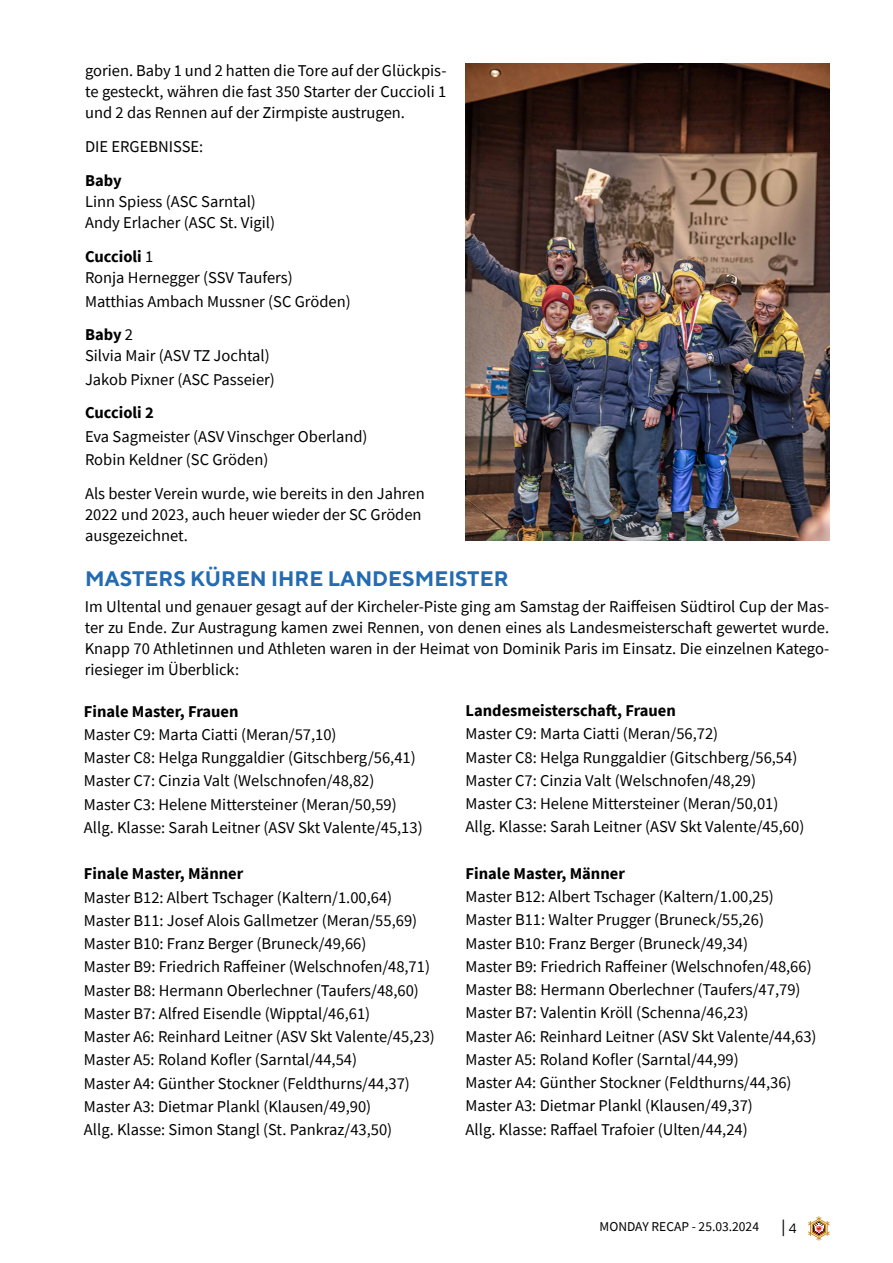
<style>
.page{position:relative;width:893px;height:1263px;background:#fff}
.page>*{position:absolute;margin:0;border:0;box-sizing:border-box;transform-origin:0 0}
.t1{font:700 21px "TT Norms";color:#236bb2}
.t2{font:16.5px/23.2px "Source Sans Pro";color:#000}
.t3{font:700 16.5px "Source Sans Pro";color:#000}
.t4{font:16.5px "Myriad Pro";color:#000}
.t5{font:13.5px "Source Sans Pro";color:#000}
.s1{font-weight:700}
</style>
<div class="page">
<svg style="left:808px;top:1216px;width:21px;height:25px"></svg>
<img style="left:466px;top:64px;width:363px;height:476px">
<p class="t2" style="left:85px;top:60px;width:363px;line-height:21px;text-align:justify">gorien. Baby 1 und 2 hatten die Tore auf der Glückpis&shy;te gesteckt, währen die fast 350 Starter der Cuccioli 1 und 2 das Rennen auf der Zirmpiste austrugen.</p>
<p class="t2" style="left:85px;top:135px;width:120px">DIE ERGEBNISSE:</p>
<p class="t3" style="left:85px;top:169px;width:38px">Baby</p>
<p class="t2" style="left:85px;top:190px;width:191px;line-height:21.8px">Linn Spiess (ASC Sarntal)<br>Andy Erlacher (ASC St. Vigil)</p>
<p class="t2" style="left:85px;top:246px;width:209px;line-height:21px"><span class="s1">Cuccioli</span> 1<br>Ronja Hernegger (SSV Taufers)</p>
<p class="t2" style="left:85px;top:284px;width:267px;line-height:33.8px">Matthias Ambach Mussner (SC Gröden)<br><span class="s1">Baby</span> 2</p>
<p class="t2" style="left:85px;top:344px;width:191px">Silvia Mair (ASV TZ Jochtal)<br>Jakob Pixner (ASC Passeier)</p>
<p class="t3" style="left:85px;top:402px;width:70px">Cuccioli 2</p>
<p class="t2" style="left:85px;top:424px;width:284px">Eva Sagmeister (ASV Vinschger Oberland)<br>Robin Keldner (SC Gröden)</p>
<p class="t2" style="left:85px;top:482px;width:341px;line-height:21px">Als bester Verein wurde, wie bereits in den Jahren<br>2022 und 2023, auch heuer wieder der SC Gröden ausgezeichnet.</p>
<p class="t1" style="left:85px;top:566px;width:425px">MASTERS KÜREN IHRE LANDESMEISTER</p>
<p class="t2" style="left:85px;top:595px;width:746px;line-height:21px;text-align:justify">Im Ultental und genauer gesagt auf der Kircheler-Piste ging am Samstag der Raiffeisen Südtirol Cup der Mas&shy;ter zu Ende. Zur Austragung kamen zwei Rennen, von denen eines als Landesmeisterschaft gewertet wurde.<br>Knapp 70 Athletinnen und Athleten waren in der Heimat von Dominik Paris im Einsatz. Die einzelnen Katego&shy;riesieger im Überblick:</p>
<p class="t3" style="left:84px;top:700px;width:156px">Finale Master, Frauen</p>
<p class="t2" style="left:84px;top:723px;width:340px">Master C9: Marta Ciatti (Meran/57,10)<br>Master C8: Helga Runggaldier (Gitschberg/56,41)<br>Master C7: Cinzia Valt (Welschnofen/48,82)<br>Master C3: Helene Mittersteiner (Meran/50,59)<br>Allg. Klasse: Sarah Leitner (ASV Skt Valente/45,13)</p>
<p class="t3" style="left:84px;top:863px;width:161px">Finale Master, Männer</p>
<p class="t2" style="left:84px;top:885px;width:352px">Master B12: Albert Tschager (Kaltern/1.00,64)<br>Master B11: Josef Alois Gallmetzer (Meran/55,69)<br>Master B10: Franz Berger (Bruneck/49,66)<br>Master B9: Friedrich Raffeiner (Welschnofen/48,71)<br>Master B8: Hermann Oberlechner (Taufers/48,60)<br>Master B7: Alfred Eisendle (Wipptal/46,61)<br>Master A6: Reinhard Leitner (ASV Skt Valente/45,23)<br>Master A5: Roland Kofler (Sarntal/44,54)<br>Master A4: Günther Stockner (Feldthurns/44,37)<br>Master A3: Dietmar Plankl (Klausen/49,90)<br>Allg. Klasse: Simon Stangl (St. Pankraz/43,50)</p>
<p class="t3" style="left:466px;top:699px;width:212px">Landesmeisterschaft, Frauen</p>
<p class="t2" style="left:466px;top:722px;width:340px">Master C9: Marta Ciatti (Meran/56,72)<br>Master C8: Helga Runggaldier (Gitschberg/56,54)<br>Master C7: Cinzia Valt (Welschnofen/48,29)<br>Master C3: Helene Mittersteiner (Meran/50,01)<br>Allg. Klasse: Sarah Leitner (ASV Skt Valente/45,60)</p>
<p class="t3" style="left:466px;top:862px;width:161px">Finale Master, Männer</p>
<p class="t2" style="left:466px;top:885px;width:352px">Master B12: Albert Tschager (Kaltern/1.00,25)<br>Master B11: Walter Prugger (Bruneck/55,26)<br>Master B10: Franz Berger (Bruneck/49,34)<br>Master B9: Friedrich Raffeiner (Welschnofen/48,66)<br>Master B8: Hermann Oberlechner (Taufers/47,79)<br>Master B7: Valentin Kröll (Schenna/46,23)<br>Master A6: Reinhard Leitner (ASV Skt Valente/44,63)<br>Master A5: Roland Kofler (Sarntal/44,99)<br>Master A4: Günther Stockner (Feldthurns/44,36)<br>Master A3: Dietmar Plankl (Klausen/49,37)<br>Allg. Klasse: Raffael Trafoier (Ulten/44,24)</p>
<p class="t5" style="left:600px;top:1218px;width:161px">MONDAY RECAP - 25.03.2024</p>
<p class="t4" style="left:781px;top:1216px;width:17px">| <sub>4</sub></p>
</div>
